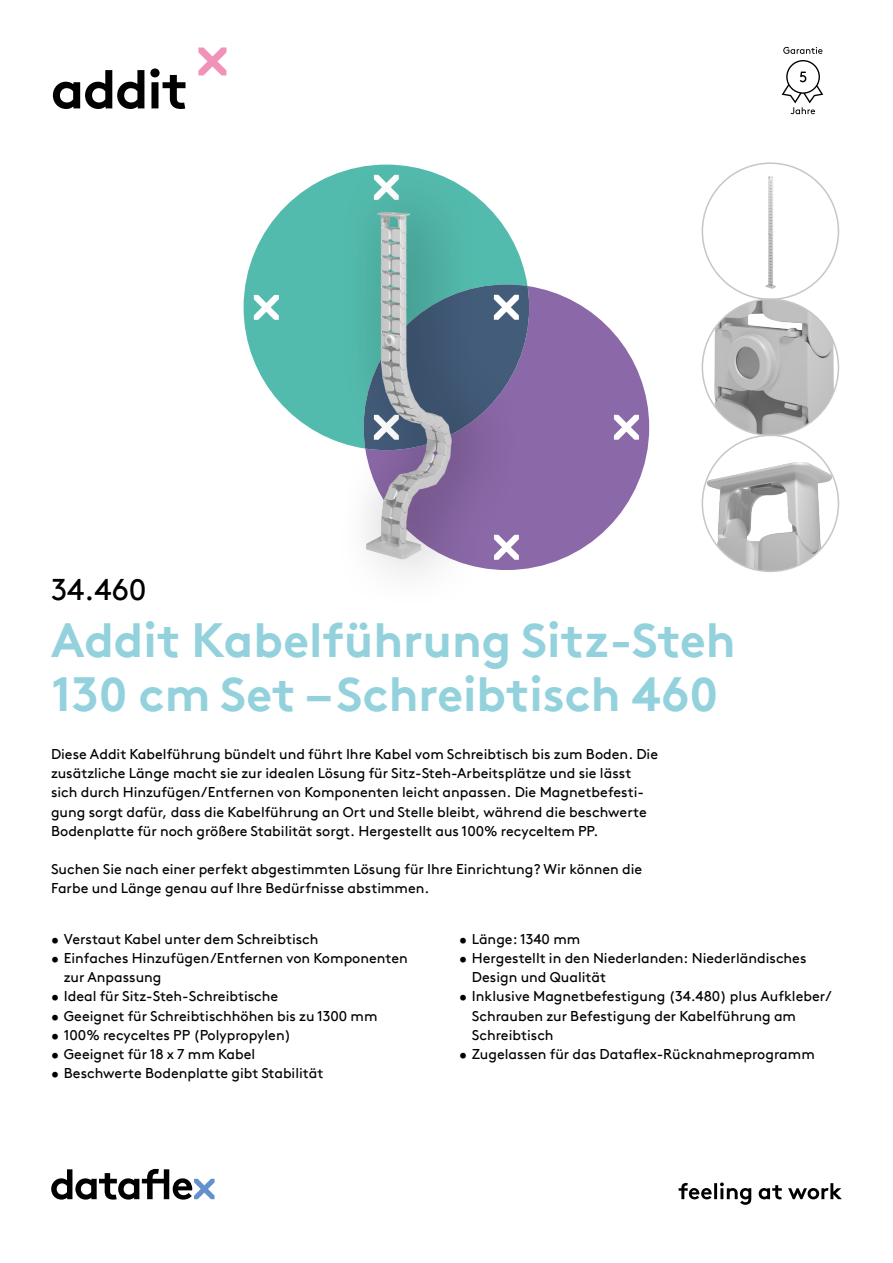
<style>
.page{position:relative;width:893px;height:1263px;background:#fff}
.page>*{position:absolute;margin:0;border:0;box-sizing:border-box;transform-origin:0 0}
.hoofdstuk{font:700 54px "Brown Pro TT";letter-spacing:-.02em;color:#000}
.productnaam{font:700 48px/54px "Brown Pro TT";color:#93d2dd}
.productnummer{font:30px "Brown Pro TT";color:#000}
.omschrijving{font:14.25px/19.2px "Brown Pro TT";color:#000}
</style>
<div class="page">
<svg style="left:641px;top:380px;width:8px;height:95px"></svg>
<svg style="left:51px;top:1169px;width:164px;height:30px"></svg>
<svg style="left:679px;top:1182px;width:163px;height:23px"></svg>
<svg style="left:198px;top:47px;width:28px;height:28px"></svg>
<img style="left:702px;top:163px;width:136px;height:136px;border-radius:68px">
<img style="left:702px;top:299px;width:136px;height:136px;border-radius:68px">
<img style="left:702px;top:435px;width:136px;height:136px;border-radius:68px">
<img style="left:243px;top:164px;width:398px;height:410px">
<svg style="left:783px;top:47px;width:39px;height:7px"></svg>
<svg style="left:782px;top:60px;width:41px;height:54px"></svg>
<p class="hoofdstuk" style="left:51px;top:46px;width:139px">addit</p>
<p class="productnummer" style="left:51px;top:566px;width:97px">34.460</p>
<p class="productnaam" style="left:51px;top:608px;width:686px">Addit Kabelführung Sitz-Steh<br>130 cm Set – Schreibtisch 460</p>
<p class="omschrijving" style="left:51px;top:743px;width:609px">Diese Addit Kabelführung bündelt und führt Ihre Kabel vom Schreibtisch bis zum Boden. Die zusätzliche Länge macht sie zur idealen Lösung für Sitz-Steh-Arbeitsplätze und sie lässt sich durch Hinzufügen/Entfernen von Komponenten leicht anpassen. Die Magnetbefesti&shy;gung sorgt dafür, dass die Kabelführung an Ort und Stelle bleibt, während die beschwerte Bodenplatte für noch größere Stabilität sorgt. Hergestellt aus 100% recyceltem PP.</p>
<p class="omschrijving" style="left:51px;top:858px;width:593px">Suchen Sie nach einer perfekt abgestimmten Lösung für Ihre Einrichtung? Wir können die<br>Farbe und Länge genau auf Ihre Bedürfnisse abstimmen.</p>
<p class="omschrijving" style="left:51px;top:928px;width:269px">• Verstaut Kabel unter dem Schreibtisch</p>
<p class="omschrijving" style="left:64px;top:947px;width:346px;text-indent:-13px">• Einfaches Hinzufügen/Entfernen von Komponenten zur Anpassung</p>
<p class="omschrijving" style="left:51px;top:986px;width:229px">• Ideal für Sitz-Steh-Schreibtische</p>
<p class="omschrijving" style="left:51px;top:1005px;width:328px">• Geeignet für Schreibtischhöhen bis zu 1300 mm</p>
<p class="omschrijving" style="left:51px;top:1024px;width:242px">• 100% recyceltes PP (Polypropylen)</p>
<p class="omschrijving" style="left:51px;top:1043px;width:206px">• Geeignet für 18 x 7 mm Kabel</p>
<p class="omschrijving" style="left:51px;top:1062px;width:274px">• Beschwerte Bodenplatte gibt Stabilität</p>
<p class="omschrijving" style="left:459px;top:928px;width:123px">• Länge: 1340 mm</p>
<p class="omschrijving" style="left:472px;top:947px;width:336px;text-indent:-13px">• Hergestellt in den Niederlanden: Niederländisches<br>Design und Qualität</p>
<p class="omschrijving" style="left:472px;top:986px;width:361px;text-indent:-13px">• Inklusive Magnetbefestigung (34.480) plus Aufkleber/<br>Schrauben zur Befestigung der Kabelführung am<br>Schreibtisch</p>
<p class="omschrijving" style="left:459px;top:1043px;width:357px">• Zugelassen für das Dataflex-Rücknahmeprogramm</p>
</div>
